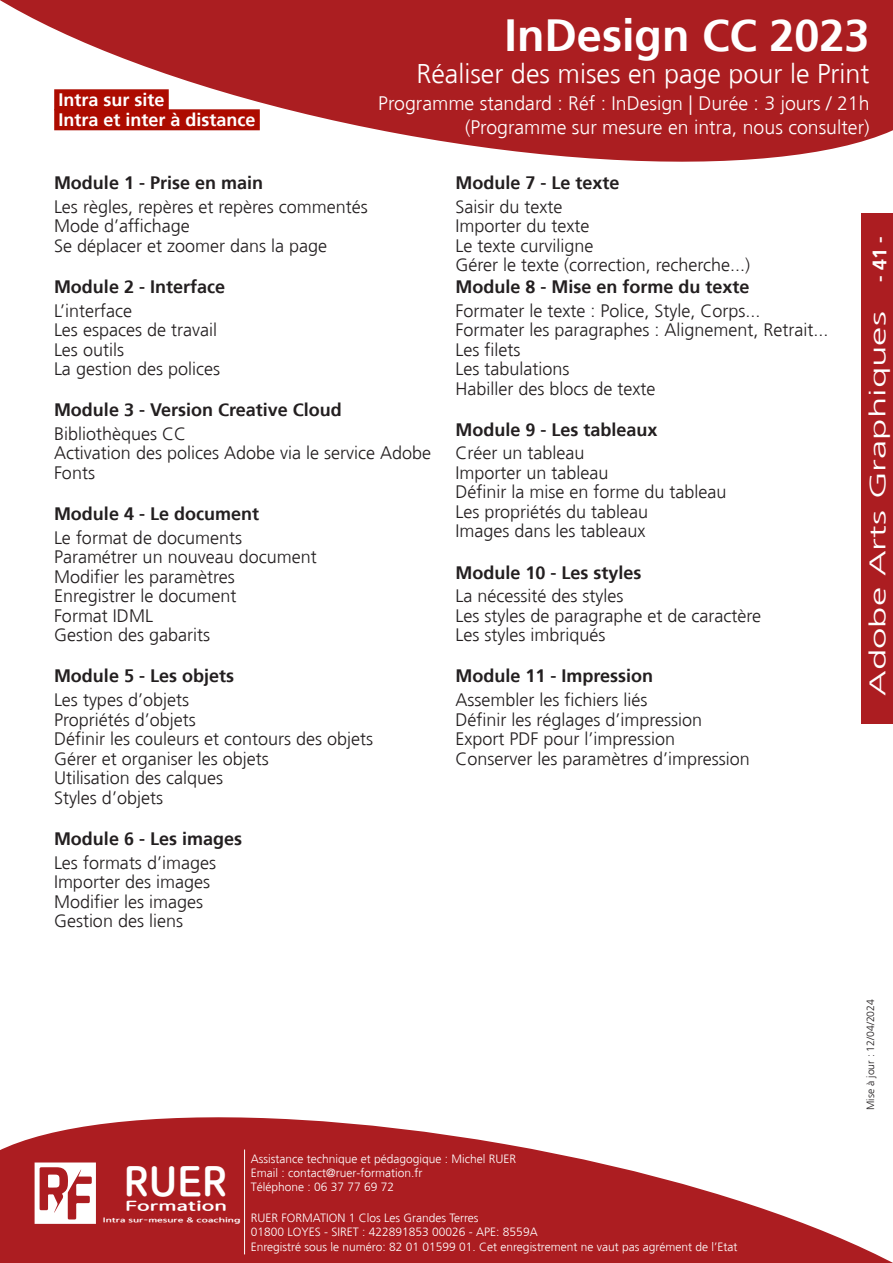
<style>
.page{position:relative;width:893px;height:1263px;background:#fff}
.page>*{position:absolute;margin:0;border:0;box-sizing:border-box;transform-origin:0 0}
.t1{font:700 45px "Frutiger";color:#fff}
.t2{font:40.5px "TT Gulim B";color:#fff}
.t3{font:300 27px "Frutiger";color:#fff}
.t4{font:300 22.5px "Frutiger";color:#fff;scale:1.71 1}
.t5{font:300 19.5px "Frutiger";color:#fff}
.t6{font:700 19.5px "Frutiger";color:#fff}
.Texte{font:300 18px/19.5px "Frutiger";color:#231f20}
.Module{font:700 18px "Frutiger";color:#231f20}
.t7{font:700 18px/20px "Frutiger";color:#fff}
.t8{font:13.5px "TT Gulim B";color:#fff;scale:1.57 1}
.t9{font:300 12px/14.4px "Frutiger";color:#fff}
.t10{font:300 10.5px "Frutiger";color:#231f20}
.t11{font:6.6px "TT Gulim B";color:#fff;scale:1.57 1}
</style>
<div class="page">
<hr style="left:0;top:214px;width:1px;height:510px;background:#ac1d21">
<svg style="left:0;top:1117px;width:893px;height:146px;fill:#ac1d21"></svg>
<svg style="left:0;top:0;width:893px;height:162px;fill:#ab1e21"></svg>
<hr style="left:244px;top:1149px;width:1px;height:105px;background:#fff">
<svg style="left:35px;top:1162px;width:61px;height:62px"></svg>
<div style="left:862px;top:214px;width:31px;height:510px;background:#ac1d21"></div>
<div style="left:54px;top:89px;width:115px;height:21px;background:#ad0b00"></div>
<div style="left:54px;top:109px;width:206px;height:21px;background:#ad0b00"></div>
<p class="t7" style="left:58px;top:90px;width:199px">Intra sur site<br>Intra et inter à distance</p>
<p class="t1" style="left:504px;top:9px;width:367px">InDesign CC 2023</p>
<p class="t3" style="left:416px;top:59px;width:455px">Réaliser des mises en page pour le Print</p>
<p class="t5" style="left:378px;top:93px;width:493px">Programme standard : Réf : InDesign | Durée : 3 jours / 21h</p>
<p class="t5" style="left:465px;top:116px;width:406px">(Programme sur mesure en intra, nous consulter)</p>
<p class="Module" style="left:54px;top:172px;width:211px">Module 1 - Prise en main</p>
<p class="Texte" style="left:54px;top:197px;width:315px">Les règles, repères et repères commentés</p>
<p class="Texte" style="left:54px;top:216px;width:137px">Mode d’affichage</p>
<p class="Texte" style="left:54px;top:236px;width:275px">Se déplacer et zoomer dans la page</p>
<p class="Module" style="left:54px;top:276px;width:173px">Module 2 - Interface</p>
<p class="Texte" style="left:54px;top:301px;width:80px">L’interface</p>
<p class="Texte" style="left:54px;top:320px;width:164px">Les espaces de travail</p>
<p class="Texte" style="left:54px;top:340px;width:72px">Les outils</p>
<p class="Texte" style="left:54px;top:359px;width:168px">La gestion des polices</p>
<p class="Module" style="left:54px;top:399px;width:289px">Module 3 - Version Creative Cloud</p>
<p class="Texte" style="left:54px;top:424px;width:134px">Bibliothèques CC</p>
<p class="Texte" style="left:54px;top:444px;width:379px">Activation des polices Adobe via le service Adobe<br>Fonts</p>
<p class="Module" style="left:54px;top:503px;width:207px">Module 4 - Le document</p>
<p class="Texte" style="left:54px;top:528px;width:190px">Le format de documents</p>
<p class="Texte" style="left:54px;top:548px;width:264px">Paramétrer un nouveau document</p>
<p class="Texte" style="left:54px;top:567px;width:182px">Modifier les paramètres</p>
<p class="Texte" style="left:54px;top:587px;width:184px">Enregistrer le document</p>
<p class="Texte" style="left:54px;top:606px;width:100px">Format IDML</p>
<p class="Texte" style="left:54px;top:626px;width:158px">Gestion des gabarits</p>
<p class="Module" style="left:54px;top:665px;width:182px">Module 5 - Les objets</p>
<p class="Texte" style="left:54px;top:690px;width:137px">Les types d’objets</p>
<p class="Texte" style="left:54px;top:710px;width:143px">Propriétés d’objets</p>
<p class="Texte" style="left:54px;top:729px;width:321px">Définir les couleurs et contours des objets</p>
<p class="Texte" style="left:54px;top:749px;width:216px">Gérer et organiser les objets</p>
<p class="Texte" style="left:54px;top:768px;width:171px">Utilisation des calques</p>
<p class="Texte" style="left:54px;top:788px;width:111px">Styles d’objets</p>
<p class="Module" style="left:54px;top:828px;width:190px">Module 6 - Les images</p>
<p class="Texte" style="left:54px;top:853px;width:163px">Les formats d’images</p>
<p class="Texte" style="left:54px;top:872px;width:158px">Importer des images</p>
<p class="Texte" style="left:54px;top:892px;width:151px">Modifier les images</p>
<p class="Texte" style="left:54px;top:911px;width:131px">Gestion des liens</p>
<p class="Module" style="left:455px;top:172px;width:166px">Module 7 - Le texte</p>
<p class="Texte" style="left:455px;top:197px;width:108px">Saisir du texte</p>
<p class="Texte" style="left:455px;top:216px;width:135px">Importer du texte</p>
<p class="Texte" style="left:455px;top:236px;width:139px">Le texte curviligne</p>
<p class="Texte" style="left:455px;top:255px;width:296px">Gérer le texte (correction, recherche...)</p>
<p class="Module" style="left:455px;top:276px;width:296px">Module 8 - Mise en forme du texte</p>
<p class="Texte" style="left:455px;top:301px;width:306px">Formater le texte : Police, Style, Corps...</p>
<p class="Texte" style="left:455px;top:320px;width:375px">Formater les paragraphes : Alignement, Retrait...</p>
<p class="Texte" style="left:455px;top:340px;width:66px">Les filets</p>
<p class="Texte" style="left:455px;top:359px;width:116px">Les tabulations</p>
<p class="Texte" style="left:455px;top:379px;width:202px">Habiller des blocs de texte</p>
<p class="Module" style="left:455px;top:419px;width:204px">Module 9 - Les tableaux</p>
<p class="Texte" style="left:455px;top:444px;width:131px">Créer un tableau</p>
<p class="Texte" style="left:455px;top:463px;width:155px">Importer un tableau</p>
<p class="Texte" style="left:455px;top:483px;width:273px">Définir la mise en forme du tableau</p>
<p class="Texte" style="left:455px;top:502px;width:194px">Les propriétés du tableau</p>
<p class="Texte" style="left:455px;top:522px;width:192px">Images dans les tableaux</p>
<p class="Module" style="left:455px;top:562px;width:188px">Module 10 - Les styles</p>
<p class="Texte" style="left:455px;top:587px;width:169px">La nécessité des styles</p>
<p class="Texte" style="left:455px;top:606px;width:307px">Les styles de paragraphe et de caractère</p>
<p class="Texte" style="left:455px;top:626px;width:151px">Les styles imbriqués</p>
<p class="Module" style="left:455px;top:665px;width:199px">Module 11 - Impression</p>
<p class="Texte" style="left:455px;top:690px;width:193px">Assembler les fichiers liés</p>
<p class="Texte" style="left:455px;top:710px;width:248px">Définir les réglages d’impression</p>
<p class="Texte" style="left:455px;top:729px;width:221px">Export PDF pour l’impression</p>
<p class="Texte" style="left:455px;top:749px;width:296px">Conserver les paramètres d’impression</p>
<h2 class="t2" style="left:124px;top:1161px;width:105px">RUER</h2>
<p class="t8" style="left:125px;top:1199px;width:66px">Formation</p>
<p class="t11" style="left:103px;top:1216px;width:89px">Intra sur-mesure &amp; coaching</p>
<p class="t9" style="left:251px;top:1151px;width:267px">Assistance technique et pédagogique : Michel RUER<br>Email : contact@ruer-formation.fr<br>Téléphone : 06 37 77 69 72</p>
<p class="t9" style="left:251px;top:1211px;width:488px">RUER FORMATION 1 Clos Les Grandes Terres<br>01800 LOYES - SIRET : 422891853 00026 - APE: 8559A<br>Enregistré sous le numéro: 82 01 01599 01. Cet enregistrement ne vaut pas agrément de l’Etat</p>
<p class="t6" style="left:868px;top:282px;width:47px;rotate:-90deg">- 41 -</p>
<p class="t4" style="left:865px;top:696px;width:226px;rotate:-90deg">Adobe Arts Graphiques</p>
<p class="t10" style="left:865px;top:1110px;width:112px;rotate:-90deg">Mise à jour : 12/04/2024</p>
</div>
